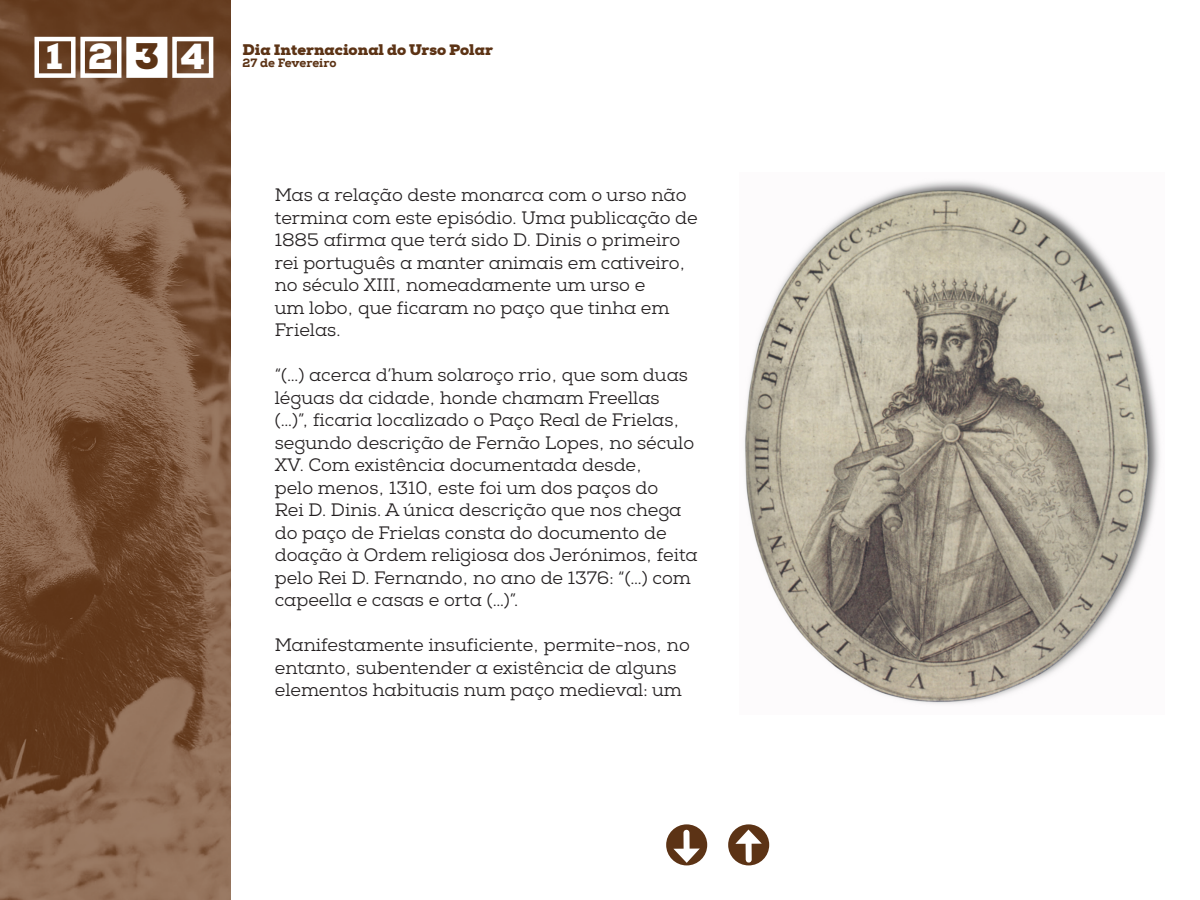
<style>
.page{position:relative;width:1200px;height:900px;background:#fff}
.page>*{position:absolute;margin:0;border:0;box-sizing:border-box;transform-origin:0 0}
.t1{font:900 36px "Nexa Slab";color:#fff}
.t2{font:18px/22.5px "Nexa Slab";color:#231f20}
.t3{font:900 15px "Nexa Slab";color:#5c3315}
.t4{font:800 12px "Nexa Slab";letter-spacing:-.005em;color:#5c3315}
.s1{color:#5c3315}
</style>
<div class="page">
<img style="left:0;top:0;width:231px;height:900px">
<div style="left:34px;top:37px;width:42px;height:41px;border:4px solid #fff"></div>
<div style="left:80px;top:37px;width:41px;height:41px;border:4px solid #fff"></div>
<div style="left:126px;top:37px;width:41px;height:41px;background:#fff;border:4px solid #fff"></div>
<div style="left:172px;top:37px;width:41px;height:41px;border:4px solid #fff"></div>
<div style="left:668px;top:827px;width:37px;height:36px;background:#5c3315;border-radius:50%"></div>
<div style="left:666px;top:824px;width:41px;height:41px;border:4px solid #5c3315;border-radius:50%"></div>
<div style="left:683px;top:833px;width:7px;height:21px;background:#fff"></div>
<svg style="left:673px;top:849px;width:27px;height:14px"></svg>
<div style="left:730px;top:827px;width:37px;height:36px;background:#5c3315;border-radius:50%"></div>
<div style="left:728px;top:824px;width:41px;height:41px;border:4px solid #5c3315;border-radius:50%"></div>
<div style="left:746px;top:838px;width:6px;height:22px;background:#fff"></div>
<svg style="left:735px;top:830px;width:27px;height:14px"></svg>
<img style="left:744px;top:180px;width:416px;height:524px">
<h1 class="t1" style="left:46px;top:34px;width:160px">1 2<span class="s1">3</span>4</h1>
<p class="t3" style="left:243px;top:40px;width:252px">Dia Internacional do Urso Polar</p>
<p class="t4" style="left:243px;top:55px;width:95px">27 de Fevereiro</p>
<p class="t2" style="left:275px;top:184px;width:425px">Mas a relação deste monarca com o urso não termina com este episódio. Uma publicação de 1885 afirma que terá sido D. Dinis o primeiro rei português a manter animais em cativeiro, no século XIII, nomeadamente um urso e<br>um lobo, que ficaram no paço que tinha em Frielas.</p>
<p class="t2" style="left:275px;top:364px;width:425px">“(…) acerca d’hum solaroço rrio, que som duas léguas da cidade, honde chamam Freellas<br>(…)”, ficaria localizado o Paço Real de Frielas, segundo descrição de Fernão Lopes, no século XV. Com existência documentada desde,<br>pelo menos, 1310, este foi um dos paços do<br>Rei D. Dinis. A única descrição que nos chega do paço de Frielas consta do documento de doação à Ordem religiosa dos Jerónimos, feita pelo Rei D. Fernando, no ano de 1376: “(…) com capeella e casas e orta (…)”.</p>
<p class="t2" style="left:275px;top:634px;width:417px">Manifestamente insuficiente, permite-nos, no entanto, subentender a existência de alguns elementos habituais num paço medieval: um</p>
</div>
